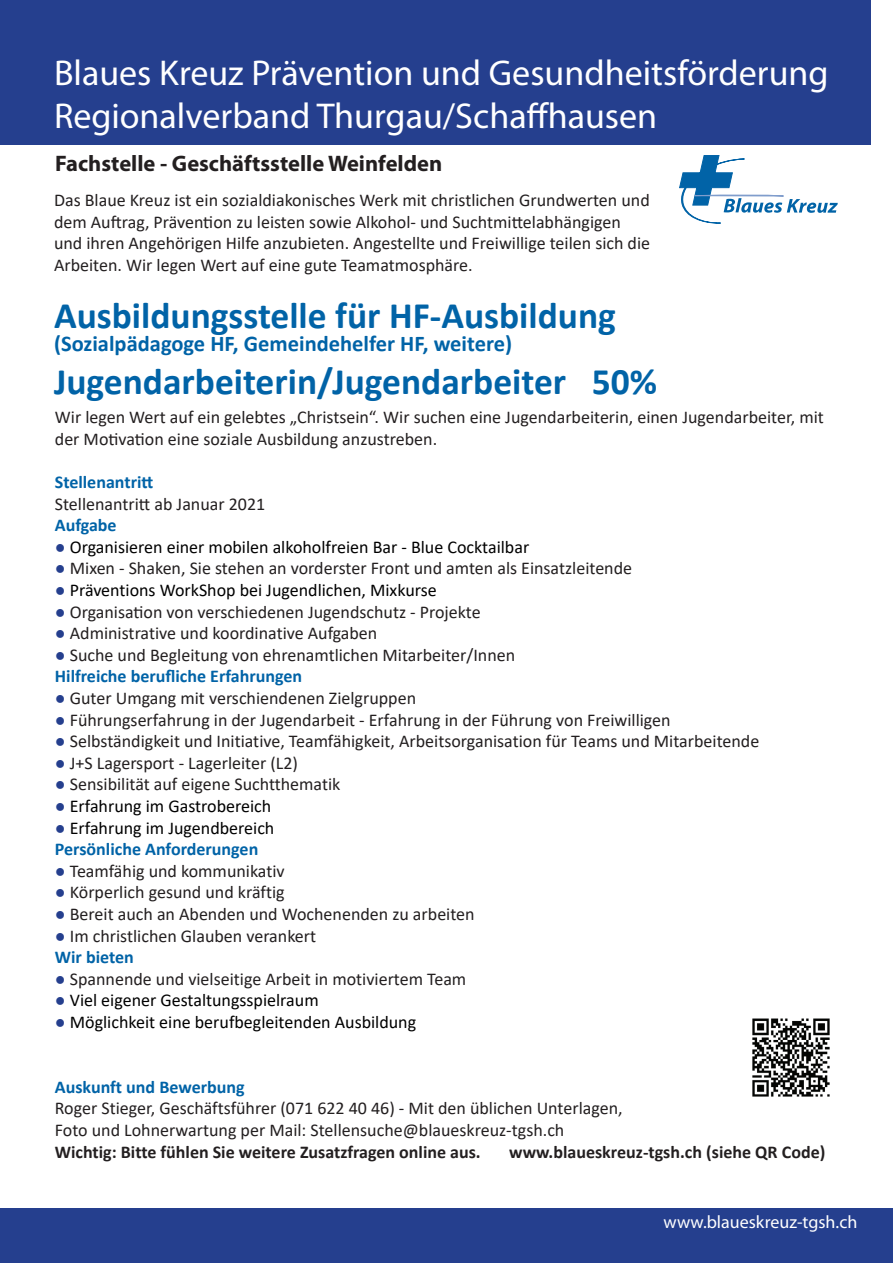
<style>
.page{position:relative;width:893px;height:1263px;background:#fff}
.page>*{position:absolute;margin:0;border:0;box-sizing:border-box;transform-origin:0 0}
.t1{font:700 37.5px "Calibri";color:#0163a7}
.t2{font:36px/43.2px "Myriad Pro";color:#fff}
.t3{font:700 22.5px "Calibri";color:#0163a7}
.t4{font:700 22.5px "Myriad Pro";color:#231f20}
.t5{font:18px/21.6px "Calibri";color:#231f20}
.t6{font:18px/21.6px "Calibri";color:#000}
.t7{font:700 18px "Calibri";color:#231f20}
.t8{font:700 18px "Calibri";color:#0163a7}
.t9{font:18px "Myriad Pro";color:#fff}
.s1{color:#253f8e}
.s2{font-weight:700;color:#0163a7}
</style>
<div class="page">
<div style="left:0;top:0;width:871px;height:145px;background:#253f8e"></div>
<div style="left:0;top:1209px;width:893px;height:54px;background:#253f8e"></div>
<svg style="left:679px;top:155px;width:159px;height:69px"></svg>
<img style="left:752px;top:1018px;width:78px;height:79px">
<h2 class="t2" style="left:54px;top:50px;width:776px">Blaues Kreuz Prävention und Gesundheitsförderung<br>Regionalverband Thurgau/Schaffhausen</h2>
<p class="t4" style="left:55px;top:149px;width:388px">Fachstelle - Geschäftsstelle Weinfelden</p>
<p class="t5" style="left:54px;top:189px;width:598px">Das Blaue Kreuz ist ein sozialdiakonisches Werk mit christlichen Grundwerten und dem Auftrag, Prävention zu leisten sowie Alkohol- und Suchtmittelabhängigen und ihren Angehörigen Hilfe anzubieten. Angestellte und Freiwillige teilen sich die Arbeiten. Wir legen Wert auf eine gute Teamatmosphäre.</p>
<h1 class="t1" style="left:54px;top:289px;width:563px">Ausbildungsstelle für HF-Ausbildung</h1>
<p class="t3" style="left:54px;top:327px;width:460px">(Sozialpädagoge HF, Gemeindehelfer HF, weitere)</p>
<h1 class="t1" style="left:54px;top:355px;width:604px">Jugendarbeiterin/Jugendarbeiter 50%</h1>
<p class="t5" style="left:55px;top:406px;width:770px">Wir legen Wert auf ein gelebtes „Christsein“. Wir suchen eine Jugendarbeiterin, einen Jugendarbeiter, mit der Motivation eine soziale Ausbildung anzustreben.</p>
<p class="t8" style="left:55px;top:469px;width:100px">Stellenantritt</p>
<p class="t5" style="left:55px;top:492px;width:212px">Stellenantritt ab Januar 2021</p>
<p class="t8" style="left:55px;top:512px;width:63px">Aufgabe</p>
<p class="t6" style="left:55px;top:535px;width:476px"><span class="s1">●</span> Organisieren einer mobilen alkoholfreien Bar - Blue Cocktailbar</p>
<p class="t5" style="left:55px;top:557px;width:579px"><span class="s1">●</span> Mixen - Shaken, Sie stehen an vorderster Front und amten als Einsatzleitende</p>
<p class="t6" style="left:55px;top:579px;width:383px"><span class="s1">●</span> Präventions WorkShop bei Jugendlichen, Mixkurse</p>
<p class="t5" style="left:55px;top:600px;width:427px"><span class="s1">●</span> Organisation von verschiedenen Jugendschutz - Projekte</p>
<p class="t5" style="left:55px;top:622px;width:324px"><span class="s1">●</span> Administrative und koordinative Aufgaben</p>
<p class="t5" style="left:55px;top:643px;width:462px"><span class="s1">●</span> Suche und Begleitung von ehrenamtlichen Mitarbeiter/Innen<br><span class="s2">Hilfreiche berufliche Erfahrungen</span></p>
<p class="t5" style="left:55px;top:687px;width:363px"><span class="s1">●</span> Guter Umgang mit verschiendenen Zielgruppen</p>
<p class="t5" style="left:55px;top:708px;width:617px"><span class="s1">●</span> Führungserfahrung in der Jugendarbeit - Erfahrung in der Führung von Freiwilligen</p>
<p class="t5" style="left:55px;top:730px;width:706px"><span class="s1">●</span> Selbständigkeit und Initiative, Teamfähigkeit, Arbeitsorganisation für Teams und Mitarbeitende</p>
<p class="t5" style="left:55px;top:751px;width:245px"><span class="s1">●</span> J+S Lagersport - Lagerleiter (L2)</p>
<p class="t5" style="left:55px;top:773px;width:287px"><span class="s1">●</span> Sensibilität auf eigene Suchtthematik</p>
<p class="t6" style="left:55px;top:795px;width:218px"><span class="s1">●</span> Erfahrung im Gastrobereich</p>
<p class="t6" style="left:55px;top:816px;width:221px"><span class="s1">●</span> Erfahrung im Jugendbereich<br><span class="s2">Persönliche Anforderungen</span></p>
<p class="t5" style="left:55px;top:859px;width:231px"><span class="s1">●</span> Teamfähig und kommunikativ</p>
<p class="t5" style="left:55px;top:881px;width:231px"><span class="s1">●</span> Körperlich gesund und kräftig</p>
<p class="t5" style="left:55px;top:903px;width:421px"><span class="s1">●</span> Bereit auch an Abenden und Wochenenden zu arbeiten</p>
<p class="t5" style="left:55px;top:924px;width:263px"><span class="s1">●</span> Im christlichen Glauben verankert<br><span class="s2">Wir bieten</span></p>
<p class="t5" style="left:55px;top:967px;width:413px"><span class="s1">●</span> Spannende und vielseitige Arbeit in motiviertem Team</p>
<p class="t6" style="left:55px;top:989px;width:265px"><span class="s1">●</span> Viel eigener Gestaltungsspielraum</p>
<p class="t6" style="left:55px;top:1011px;width:363px"><span class="s1">●</span> Möglichkeit eine berufbegleitenden Ausbildung</p>
<p class="t8" style="left:55px;top:1074px;width:191px">Auskunft und Bewerbung</p>
<p class="t5" style="left:55px;top:1097px;width:569px">Roger Stieger, Geschäftsführer (071 622 40 46) - Mit den üblichen Unterlagen,<br>Foto und Lohnerwartung per Mail: Stellensuche@blaueskreuz-tgsh.ch</p>
<p class="t7" style="left:55px;top:1139px;width:427px">Wichtig: Bitte fühlen Sie weitere Zusatzfragen online aus.</p>
<p class="t7" style="left:509px;top:1139px;width:318px">www.blaueskreuz-tgsh.ch (siehe QR Code)</p>
<p class="t9" style="left:663px;top:1211px;width:195px">www.blaueskreuz-tgsh.ch</p>
</div>
